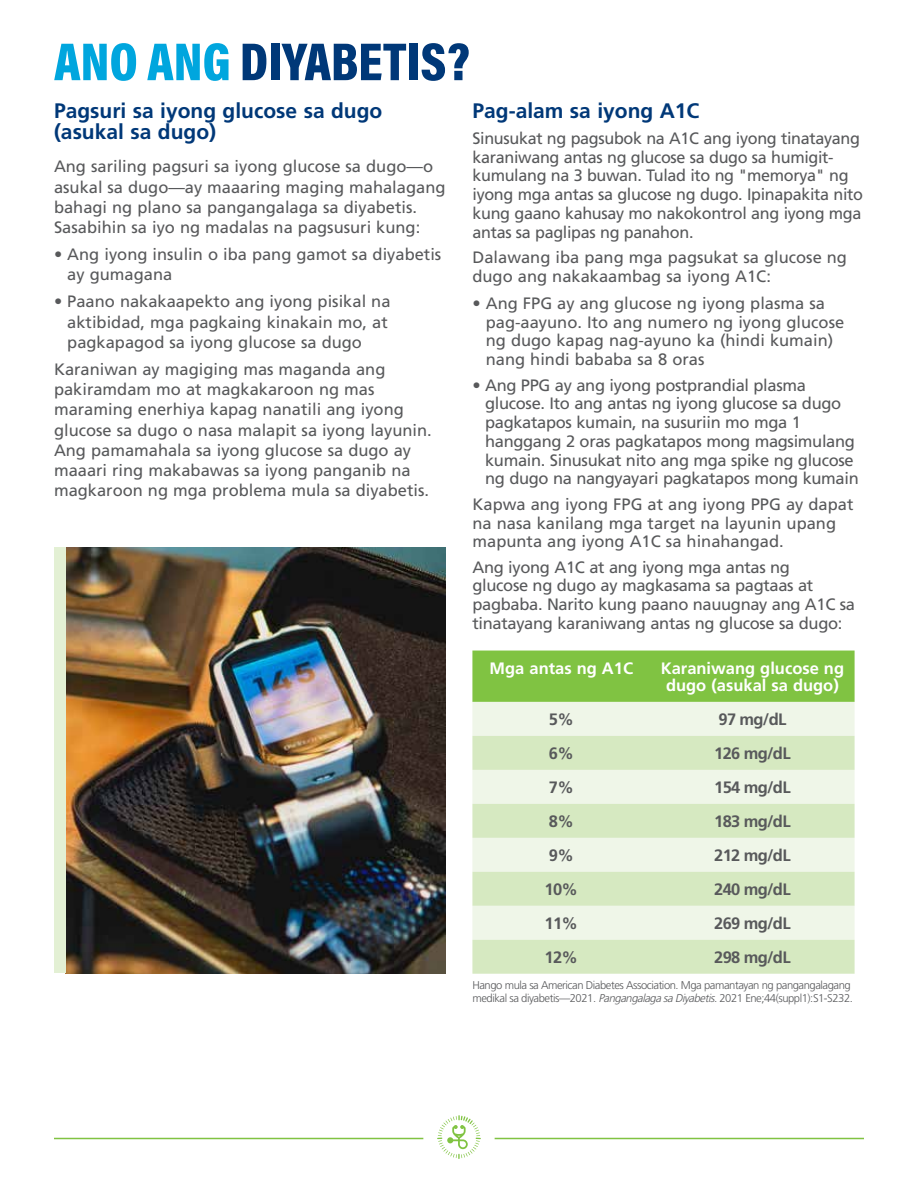
<style>
.page{position:relative;width:918px;height:1188px;background:#fff}
.page>*{position:absolute;margin:0;border:0;box-sizing:border-box;transform-origin:0 0}
.t1{font:54px "Acumin Variable Concept";color:#003878}
.t2{font:700 21px/20.2px "Frutiger LT Std";color:#003878}
.t3{font:16.5px/20.2px "Frutiger LT Std";color:#58595b}
.t4{font:16.5px/18.8px "Frutiger LT Std";letter-spacing:-.02em;color:#58595b}
.t5{font:700 16.5px "Frutiger LT Std";letter-spacing:-.04em;color:#58595b}
.t6{font:700 16.5px/17.4px "Frutiger LT Std";color:#fff;text-align:center}
.t7{font:300 11.25px/13.5px "Frutiger LT Std";letter-spacing:-.04em;color:#58595b}
.s1{color:#00a6de}
.s2{font-style:italic}
</style>
<div class="page">
<hr style="left:54px;top:1138px;width:369px;height:1px;background:#80c342">
<hr style="left:495px;top:1138px;width:369px;height:1px;background:#80c342">
<svg style="left:437px;top:1115px;width:44px;height:44px"></svg>
<img style="left:66px;top:548px;width:379px;height:425px">
<div style="left:54px;top:548px;width:12px;height:425px;background:#e3f0d4"></div>
<div style="left:472px;top:651px;width:383px;height:51px;background:#80c342"></div>
<div style="left:472px;top:702px;width:383px;height:34px;background:#eff6e8"></div>
<svg style="left:472px;top:736px;width:383px;height:238px;background:#e0eed1"></svg>
<h1 class="t1" style="left:54px;top:24px;width:417px"><span class="s1">ANO ANG</span> DIYABETIS?</h1>
<p class="t2" style="left:54px;top:101px;width:330px">Pagsuri sa iyong glucose sa dugo (asukal sa dugo)</p>
<p class="t3" style="left:54px;top:157px;width:393px">Ang sariling pagsuri sa iyong glucose sa dugo—o asukal sa dugo—ay maaaring maging mahalagang bahagi ng plano sa pangangalaga sa diyabetis.<br>Sasabihin sa iyo ng madalas na pagsusuri kung:</p>
<p class="t3" style="left:67px;top:244px;width:376px;text-indent:-13px">• Ang iyong insulin o iba pang gamot sa diyabetis ay gumagana</p>
<p class="t3" style="left:67px;top:292px;width:325px;text-indent:-13px">• Paano nakakaapekto ang iyong pisikal na aktibidad, mga pagkaing kinakain mo, at pagkapagod sa iyong glucose sa dugo</p>
<p class="t3" style="left:54px;top:359px;width:379px">Karaniwan ay magiging mas maganda ang pakiramdam mo at magkakaroon ng mas maraming enerhiya kapag nanatili ang iyong glucose sa dugo o nasa malapit sa iyong layunin.<br>Ang pamamahala sa iyong glucose sa dugo ay maaari ring makabawas sa iyong panganib na magkaroon ng mga problema mula sa diyabetis.</p>
<p class="t2" style="left:472px;top:101px;width:228px">Pag-alam sa iyong A1C</p>
<p class="t4" style="left:472px;top:129px;width:392px">Sinusukat ng pagsubok na A1C ang iyong tinatayang karaniwang antas ng glucose sa dugo sa humigit&shy;kumulang na 3 buwan. Tulad ito ng "memorya" ng iyong mga antas sa glucose ng dugo. Ipinapakita nito kung gaano kahusay mo nakokontrol ang iyong mga antas sa paglipas ng panahon.</p>
<p class="t3" style="left:472px;top:248px;width:376px;line-height:18.8px">Dalawang iba pang mga pagsukat sa glucose ng dugo ang nakakaambag sa iyong A1C:</p>
<p class="t3" style="left:486px;top:294px;width:360px;line-height:18.8px;text-indent:-13px">• Ang FPG ay ang glucose ng iyong plasma sa pag-aayuno. Ito ang numero ng iyong glucose ng dugo kapag nag-ayuno ka (hindi kumain) nang hindi bababa sa 8 oras</p>
<p class="t4" style="left:485px;top:376px;width:375px;text-indent:-13px">• Ang PPG ay ang iyong postprandial plasma glucose. Ito ang antas ng iyong glucose sa dugo pagkatapos kumain, na susuriin mo mga 1 hanggang 2 oras pagkatapos mong magsimulang kumain. Sinusukat nito ang mga spike ng glucose ng dugo na nangyayari pagkatapos mong kumain</p>
<p class="t3" style="left:472px;top:495px;width:383px;line-height:18.8px">Kapwa ang iyong FPG at ang iyong PPG ay dapat na nasa kanilang mga target na layunin upang mapunta ang iyong A1C sa hinahangad.</p>
<p class="t4" style="left:472px;top:558px;width:384px">Ang iyong A1C at ang iyong mga antas ng<br>glucose ng dugo ay magkasama sa pagtaas at pagbaba. Narito kung paano nauugnay ang A1C sa tinatayang karaniwang antas ng glucose sa dugo:</p>
<p class="t6" style="left:490px;top:659px;width:145px">Mga antas ng A1C</p>
<p class="t6" style="left:661px;top:659px;width:185px">Karaniwang glucose ng dugo (asukal sa dugo)</p>
<p class="t5" style="left:549px;top:710px;width:27px">5%</p>
<p class="t5" style="left:719px;top:710px;width:69px">97 mg/dL</p>
<p class="t5" style="left:549px;top:744px;width:27px">6%</p>
<p class="t5" style="left:714px;top:744px;width:78px">126 mg/dL</p>
<p class="t5" style="left:549px;top:778px;width:27px">7%</p>
<p class="t5" style="left:714px;top:778px;width:78px">154 mg/dL</p>
<p class="t5" style="left:549px;top:812px;width:27px">8%</p>
<p class="t5" style="left:714px;top:812px;width:78px">183 mg/dL</p>
<p class="t5" style="left:549px;top:846px;width:27px">9%</p>
<p class="t5" style="left:714px;top:846px;width:78px">212 mg/dL</p>
<p class="t5" style="left:545px;top:880px;width:35px">10%</p>
<p class="t5" style="left:714px;top:880px;width:78px">240 mg/dL</p>
<p class="t5" style="left:545px;top:914px;width:35px">11%</p>
<p class="t5" style="left:714px;top:914px;width:78px">269 mg/dL</p>
<p class="t5" style="left:545px;top:947px;width:35px">12%</p>
<p class="t5" style="left:714px;top:947px;width:78px">298 mg/dL</p>
<p class="t7" style="left:472px;top:978px;width:382px">Hango mula sa American Diabetes Association. Mga pamantayan ng pangangalagang medikal sa diyabetis—2021. <span class="s2">PangangalagasaDiyabetis.</span>2021 Ene;44(suppl1):S1-S232.</p>
</div>
